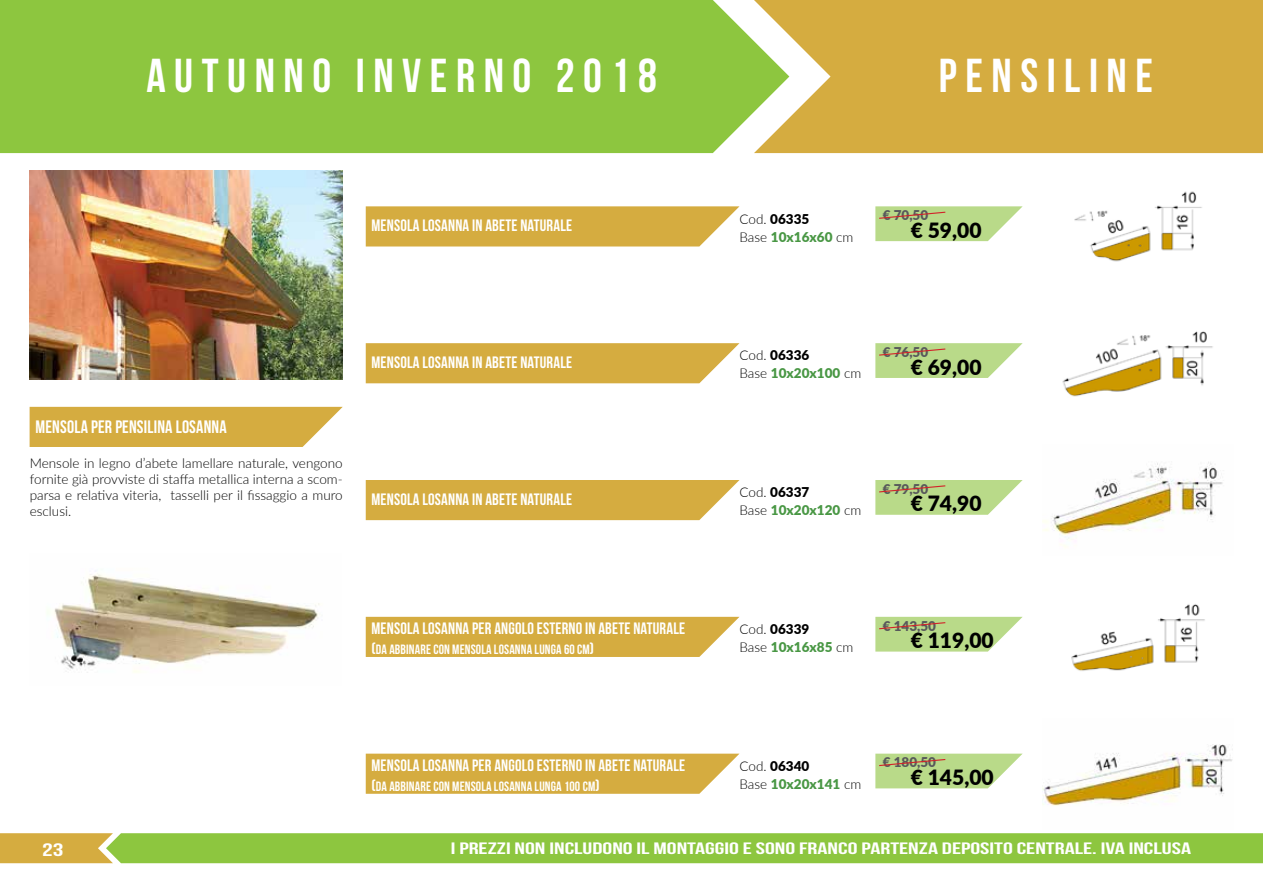
<style>
.page{position:relative;width:1263px;height:893px;background:#fff}
.page>*{position:absolute;margin:0;border:0;box-sizing:border-box;transform-origin:0 0}
.t1{font:47.55px "Bebas Neue";letter-spacing:.18em;color:#fff}
.t2{font:900 21px "Lato";color:#000}
.t3{font:18px "Bebas Neue";letter-spacing:.01em;color:#fff}
.t4{font:18px "Bebas Neue";letter-spacing:.01em;color:#fff;scale:1.5 1}
.t5{font:16.5px "Bebas Neue";letter-spacing:.01em;color:#fff}
.t6{font:16.5px "Bebas Neue";letter-spacing:.01em;color:#fff;scale:1.5 1}
.t7{font:300 13.5px/18px "Lato";color:#000}
.t8{font:13.5px "Bebas Neue";letter-spacing:.01em;color:#fff}
.t9{font:900 13.5px "Lato";color:#58595b}
.s1{font-weight:900}
.s2{font-weight:900;color:#499744}
.s3{font-size:16.5px}
</style>
<div class="page">
<div style="left:0;top:0;width:754px;height:153px;background:#8dc63f"></div>
<svg style="left:754px;top:0;width:509px;height:153px;background:#d6b14b"></svg>
<svg style="left:0;top:833px;width:1263px;height:30px;background:#94c441"></svg>
<img style="left:47px;top:573px;width:273px;height:100px">
<img style="left:1074px;top:191px;width:128px;height:71px">
<img style="left:1062px;top:331px;width:151px;height:66px">
<img style="left:1043px;top:462px;width:180px;height:86px">
<img style="left:30px;top:171px;width:313px;height:208px">
<div style="left:30px;top:407px;width:313px;height:40px;background:#d5ac40"></div>
<img style="left:1071px;top:604px;width:134px;height:67px">
<img style="left:1043px;top:744px;width:190px;height:62px">
<svg style="left:875px;top:206px;width:148px;height:35px;background:#c2dc97"></svg>
<svg style="left:875px;top:343px;width:148px;height:35px;background:#c2dc96"></svg>
<svg style="left:875px;top:480px;width:148px;height:35px;background:#c2dc96"></svg>
<svg style="left:875px;top:617px;width:148px;height:35px;background:#c2dc97"></svg>
<svg style="left:875px;top:754px;width:147px;height:34px;background:#c1db95"></svg>
<svg style="left:366px;top:206px;width:373px;height:40px;background:#d7b04b"></svg>
<svg style="left:366px;top:343px;width:373px;height:40px;background:#d7b04a"></svg>
<div style="left:366px;top:480px;width:373px;height:40px;background:#d5ac40"></div>
<div style="left:366px;top:617px;width:373px;height:40px;background:#d5ac40"></div>
<svg style="left:366px;top:754px;width:373px;height:40px;background:#d7b04a"></svg>
<h1 class="t1" style="left:146px;top:49px;width:512px">AUTUNNO INVERNO 2018</h1>
<h1 class="t1" style="left:939px;top:49px;width:215px">PENSILINE</h1>
<p class="t5" style="left:372px;top:216px;width:202px">MENSOLA LOSANNA IN ABETE NATURALE</p>
<p class="t7" style="left:739px;top:209px;width:115px">Cod. <span class="s1">06335<br></span>Base <span class="s2">10x16x60</span> cm</p>
<p class="t9" style="left:883px;top:205px;width:47px">€ 70,50</p>
<h2 class="t2" style="left:911px;top:214px;width:72px">€ 59,00</h2>
<p class="t5" style="left:372px;top:353px;width:202px">MENSOLA LOSANNA IN ABETE NATURALE</p>
<p class="t7" style="left:739px;top:346px;width:123px">Cod. <span class="s1">06336<br></span>Base <span class="s2">10x20x100</span> cm</p>
<p class="t9" style="left:883px;top:342px;width:47px">€ 76,50</p>
<h2 class="t2" style="left:911px;top:351px;width:72px">€ 69,00</h2>
<h3 class="t3" style="left:36px;top:417px;width:193px">MENSOLA PER PENSILINA LOSANNA</h3>
<p class="t7" style="left:30px;top:454px;width:314px;line-height:16.2px;text-align:justify">Mensole in legno d’abete lamellare naturale, vengono fornite già provviste di staffa metallica interna a scom&shy;parsa e relativa viteria, tasselli per il fissaggio a muro esclusi.</p>
<p class="t5" style="left:372px;top:490px;width:202px">MENSOLA LOSANNA IN ABETE NATURALE</p>
<p class="t7" style="left:739px;top:483px;width:123px">Cod. <span class="s1">06337<br></span>Base <span class="s2">10x20x120</span> cm</p>
<p class="t9" style="left:883px;top:479px;width:47px">€ 79,50</p>
<h2 class="t2" style="left:911px;top:488px;width:72px">€ 74,90</h2>
<p class="t5" style="left:372px;top:619px;width:315px">MENSOLA LOSANNA PER ANGOLO ESTERNO IN ABETE NATURALE</p>
<p class="t8" style="left:372px;top:642px;width:224px"><span class="s3">(</span>DA ABBINARE CON MENSOLA LOSANNA LUNGA 60 CM<span class="s3">)</span></p>
<p class="t7" style="left:739px;top:620px;width:115px">Cod. <span class="s1">06339<br></span>Base <span class="s2">10x16x85</span> cm</p>
<p class="t9" style="left:883px;top:615px;width:55px">€ 143,50</p>
<h2 class="t2" style="left:911px;top:625px;width:84px">€ 119,00</h2>
<p class="t5" style="left:372px;top:756px;width:315px">MENSOLA LOSANNA PER ANGOLO ESTERNO IN ABETE NATURALE</p>
<p class="t8" style="left:372px;top:778px;width:230px"><span class="s3">(</span>DA ABBINARE CON MENSOLA LOSANNA LUNGA 100 CM<span class="s3">)</span></p>
<p class="t7" style="left:739px;top:756px;width:123px">Cod. <span class="s1">06340<br></span>Base <span class="s2">10x20x141</span> cm</p>
<p class="t9" style="left:883px;top:752px;width:55px">€ 180,50</p>
<h2 class="t2" style="left:911px;top:762px;width:84px">€ 145,00</h2>
<h3 class="t4" style="left:42px;top:840px;width:16px">23</h3>
<p class="t6" style="left:451px;top:839px;width:495px">I PREZZI NON INCLUDONO IL MONTAGGIO E SONO FRANCO PARTENZA DEPOSITO CENTRALE. IVA INCLUSA</p>
</div>
